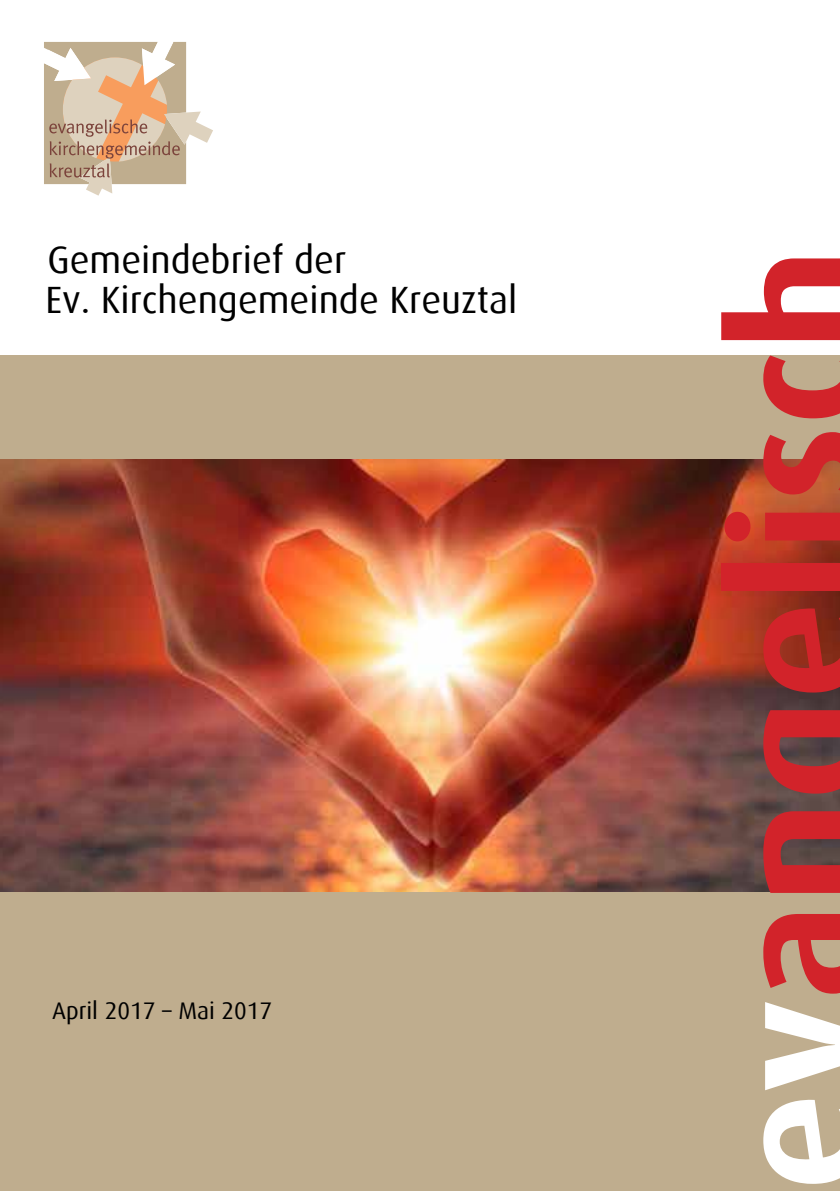
<style>
.page{position:relative;width:840px;height:1191px;background:#fff}
.page>*{position:absolute;margin:0;border:0;box-sizing:border-box;transform-origin:0 0}
.t1{font:700 178.2px "Dax";color:#d2232a}
.t2{font:38px/40px "Dax";color:#000}
.t3{font:24px "Dax";color:#000}
.s1{color:#fff}
</style>
<div class="page">
<div style="left:0;top:356px;width:839px;height:835px;background:#bfad8e"></div>
<img style="left:0;top:459px;width:839px;height:432px">
<svg style="left:44px;top:42px;width:169px;height:154px"></svg>
<p class="t2" style="left:45px;top:240px;width:473px">Gemeindebrief der<br>Ev. Kirchengemeinde Kreuztal</p>
<p class="t3" style="left:52px;top:997px;width:222px">April 2017 – Mai 2017</p>
<h1 class="t1" style="left:698px;top:1191px;width:944px;rotate:-90deg"><span class="s1">ev</span>angelisch</h1>
</div>
